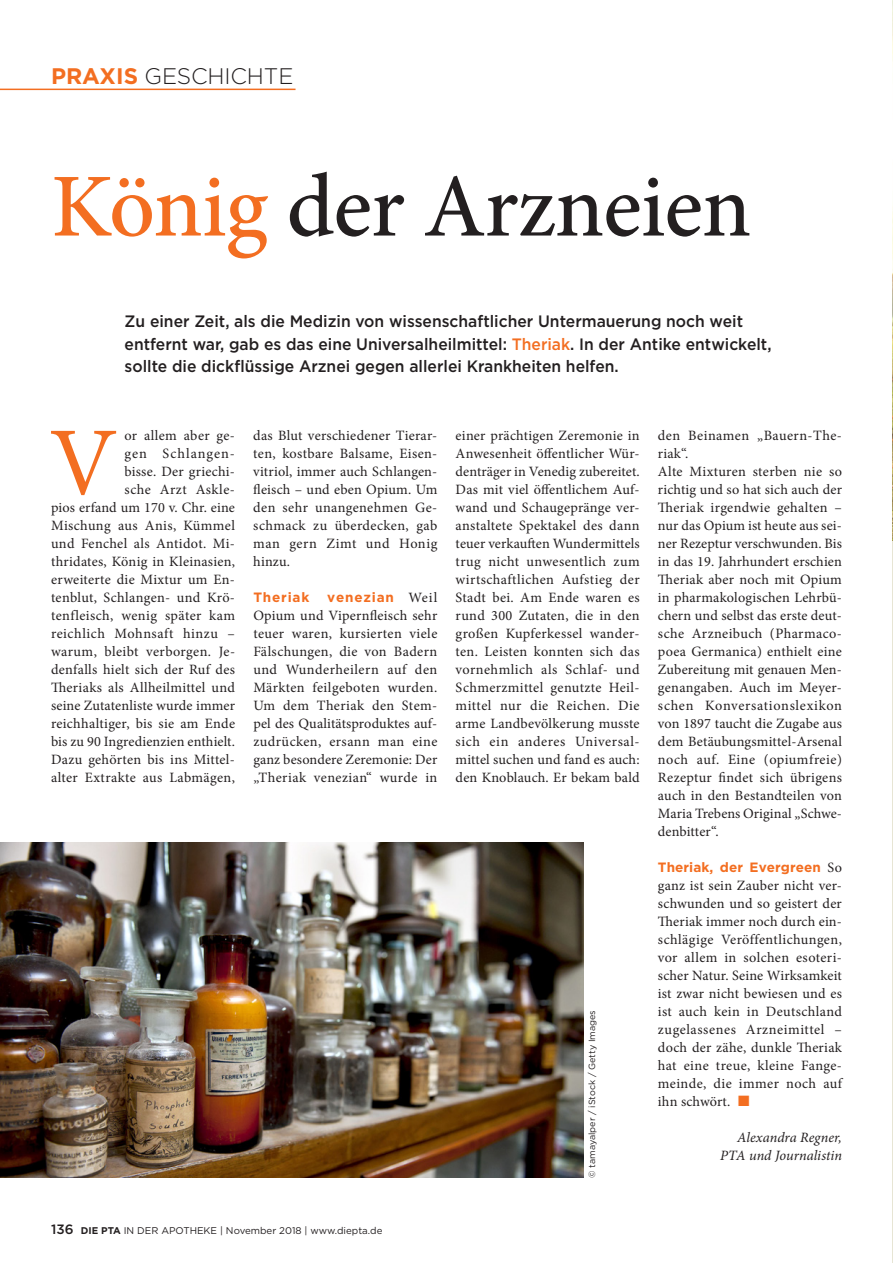
<style>
.page{position:relative;width:893px;height:1263px;background:#fff}
.page>*{position:absolute;margin:0;border:0;box-sizing:border-box;transform-origin:0 0}
.t1{font:97.35px "Minion Pro";color:#f36e21}
.t2{font:500 90px "Minion Pro";letter-spacing:-.01em;color:#231f20}
.t3{font:300 22.5px "Gotham";letter-spacing:-.01em;color:#231f20}
.t4{font:500 16.5px/22.5px "Gotham";color:#231f20;scale:.95 1}
.t5{font:14.25px/18px "Minion Pro";letter-spacing:.02em;color:#231f20;text-align:justify}
.t6{font:italic 14.25px/18px "Minion Pro";color:#231f20;text-align:right}
.t7{font:700 13.5px "Gotham";letter-spacing:.005em;color:#f36e21}
.t8{font:700 13.5px "Gotham";letter-spacing:.06em;color:#f36e21}
.t9{font:9.75px "Gotham";color:#231f20}
.t10{font:9px "Gotham";color:#231f20}
.s1{font-weight:700;color:#f36e21}
.s2{color:#f36e21}
.s3{font-family:"Minion Pro";font-weight:400;font-size:14.25px;color:#231f20}
.s4{font-weight:500;font-size:13.5px}
.s5{font-weight:700}
</style>
<div class="page">
<hr style="left:0;top:89px;width:296px;height:1px;background:#f36e21">
<img style="left:0;top:842px;width:584px;height:336px">
<img style="left:892px;top:0;width:1px;height:540px">
<h3 class="t3" style="left:51px;top:62px;width:244px"><span class="s1">PRAXIS</span> GESCHICHTE</h3>
<h2 class="t2" style="left:51px;top:146px;width:702px"><span class="s2">König</span> der Arzneien</h2>
<p class="t4" style="left:125px;top:310px;width:683px">Zu einer Zeit, als die Medizin von wissenschaftlicher Untermauerung noch weit entfernt war, gab es das eine Universalheilmittel: <span class="s2">Theriak</span>. In der Antike entwickelt, sollte die dickflüssige Arznei gegen allerlei Krankheiten helfen.</p>
<p class="t5" style="left:51px;top:427px;width:186px;text-align:right">or allem aber ge-<br>gen Schlangen-<br>bisse. Der griechi-<br>sche Arzt Askle--<br>pios erfand um 170 v. Chr. eine<br>Mischung aus Anis, Kümmel und Fenchel als Antidot. Mi&shy;thridates, König in Kleinasien, erweiterte die Mixtur um En&shy;tenblut, Schlangen- und Krö&shy;tenfleisch, wenig später kam reichlich Mohnsaft hinzu – warum, bleibt verborgen. Je&shy;denfalls hielt sich der Ruf des<br>Theriaks als Allheilmittel und seine Zutatenliste wurde immer reichhaltiger, bis sie am Ende bis zu 90 Ingredienzien enthielt.<br>Dazu gehörten bis ins Mittel&shy;alter Extrakte aus Labmägen,</p>
<p class="t5" style="left:253px;top:427px;width:186px">das Blut verschiedener Tierar&shy;ten, kostbare Balsame, Eisen&shy;vitriol, immer auch Schlangen&shy;fleisch – und eben Opium. Um den sehr unangenehmen Ge&shy;schmack zu überdecken, gab man gern Zimt und Honig hinzu.</p>
<h1 class="t1" style="left:49px;top:398px;width:70px">V</h1>
<p class="t8" style="left:253px;top:588px;width:58px">Theriak</p>
<p class="t8" style="left:327px;top:588px;width:112px">venezian <span class="s3">Weil</span></p>
<p class="t5" style="left:253px;top:607px;width:186px">Opium und Vipernfleisch sehr teuer waren, kursierten viele Fälschungen, die von Badern und Wunderheilern auf den Märkten feilgeboten wurden.<br>Um dem Theriak den Stem&shy;pel des Qualitätsproduktes auf&shy;zudrücken, ersann man eine ganz besondere Zeremonie: Der „Theriak venezian“ wurde in</p>
<p class="t5" style="left:456px;top:427px;width:186px">einer prächtigen Zeremonie in Anwesenheit öffentlicher Wür&shy;denträger in Venedig zubereitet.<br>Das mit viel öffentlichem Auf&shy;wand und Schaugepränge ver&shy;anstaltete Spektakel des dann teuer verkauften Wundermittels trug nicht unwesentlich zum wirtschaftlichen Aufstieg der Stadt bei. Am Ende waren es rund 300 Zutaten, die in den großen Kupferkessel wander&shy;ten. Leisten konnten sich das vornehmlich als Schlaf- und Schmerzmittel genutzte Heil&shy;mittel nur die Reichen. Die arme Landbevölkerung musste sich ein anderes Universal&shy;mittel suchen und fand es auch: den Knoblauch. Er bekam bald</p>
<p class="t5" style="left:658px;top:427px;width:186px;text-align:left">den Beinamen „Bauern-The&shy;riak“.<br>Alte Mixturen sterben nie so richtig und so hat sich auch der<br>Theriak irgendwie gehalten – nur das Opium ist heute aus sei&shy;ner Rezeptur verschwunden. Bis in das 19. Jahrhundert erschien<br>Theriak aber noch mit Opium in pharmakologischen Lehrbü&shy;chern und selbst das erste deut&shy;sche Arzneibuch (Pharmaco&shy;poea Germanica) enthielt eine<br>Zubereitung mit genauen Men&shy;genangaben. Auch im Meyer&shy;schen Konversationslexikon von 1897 taucht die Zugabe aus dem Betäubungsmittel-Arsenal noch auf. Eine (opiumfreie)<br>Rezeptur findet sich übrigens auch in den Bestandteilen von<br>Maria Trebens Original „Schwe&shy;denbitter“.</p>
<p class="t7" style="left:658px;top:858px;width:186px">Theriak, der Evergreen <span class="s3">So</span></p>
<p class="t5" style="left:658px;top:877px;width:186px">ganz ist sein Zauber nicht ver&shy;schwunden und so geistert der Theriak immer noch durch ein&shy;schlägige Veröffentlichungen, vor allem in solchen esoteri&shy;scher Natur. Seine Wirksamkeit ist zwar nicht bewiesen und es ist auch kein in Deutschland zugelassenes Arzneimittel – doch der zähe, dunkle Theriak hat eine treue, kleine Fange&shy;meinde, die immer noch auf ihn schwört. <span class="s2">■</span></p>
<p class="t6" style="left:720px;top:1129px;width:123px">Alexandra Regner,<br>PTA und Journalistin</p>
<p class="t10" style="left:586px;top:1178px;width:169px;rotate:-90deg">© tamayalper / iStock / Getty Images</p>
<p class="t9" style="left:51px;top:1224px;width:333px"><span class="s4">136</span> <span class="s5">DIE PTA</span> IN DER APOTHEKE | November 2018 | www.diepta.de</p>
</div>
